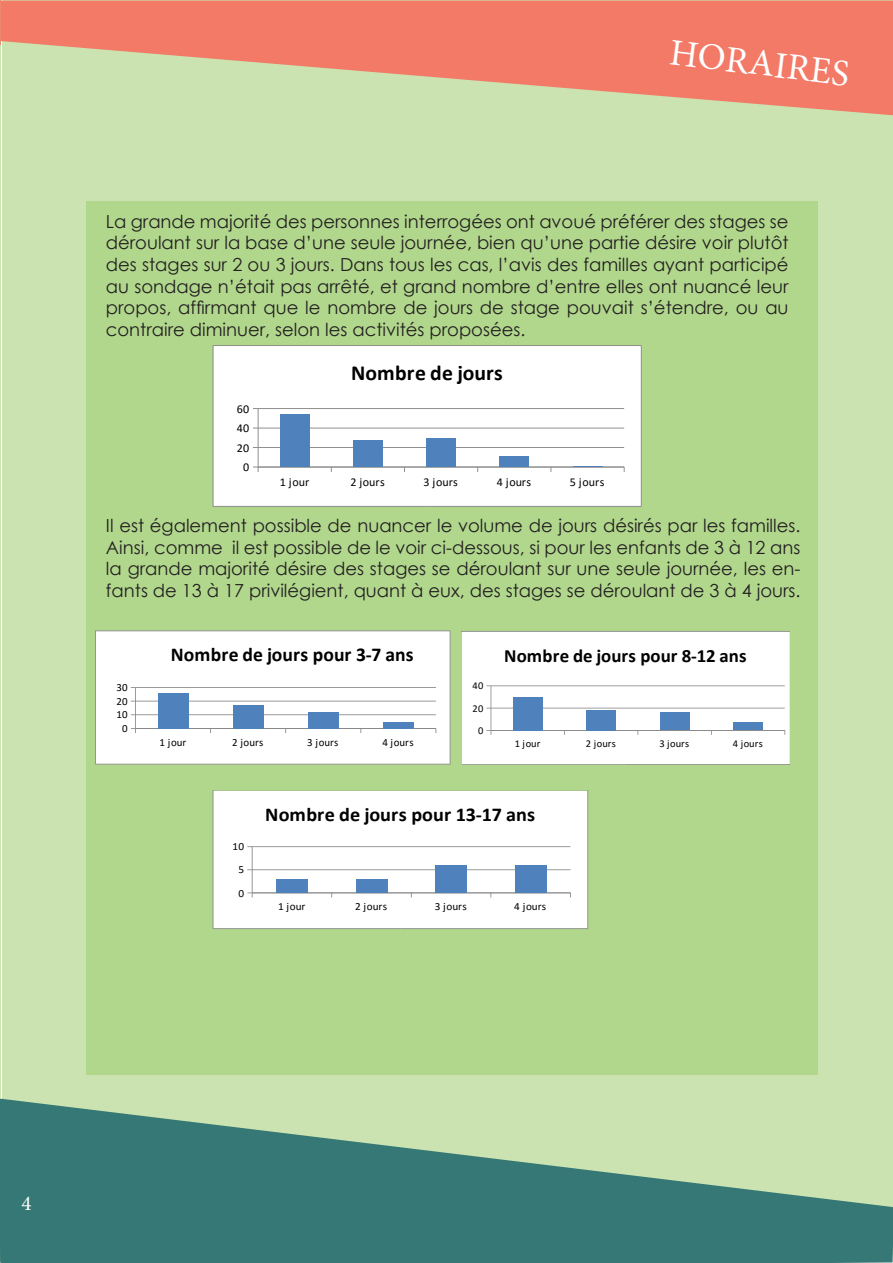
<style>
.page{position:relative;width:893px;height:1263px;background:#fff}
.page>*{position:absolute;margin:0;border:0;box-sizing:border-box;transform-origin:0 0}
.t1{font:37.5px "Minion Pro";color:#fff}
.t2{font:700 21.45px "Calibri";letter-spacing:.005em;color:#000}
.t3{font:21px "Minion Pro";color:#fff}
.t4{font:700 19.65px "Calibri";letter-spacing:.005em;color:#000}
.t5{font:700 18.75px "Calibri";letter-spacing:.005em;color:#000}
.t6{font:18px/21.6px "Century Gothic";color:#231f20;text-align:justify}
.t7{font:12px "Calibri";letter-spacing:.015em;color:#000}
.t8{font:10.95px "Calibri";letter-spacing:.015em;color:#000}
.t9{font:10.5px "Calibri";letter-spacing:.015em;color:#000}
</style>
<div class="page">
<hr style="left:0;top:0;width:1px;height:1262px;background:#bada96">
<svg style="left:0;top:1099px;width:1px;height:163px"></svg>
<hr style="left:0;top:0;width:1px;height:45px;background:#f37a67">
<div style="left:2px;top:0;width:891px;height:1254px;background:#cbe3b0"></div>
<div style="left:86px;top:201px;width:731px;height:874px;background:#b1d78d"></div>
<svg style="left:1px;top:1099px;width:892px;height:164px;fill:#367875"></svg>
<svg style="left:1px;top:1px;width:892px;height:114px;fill:#f37a67"></svg>
<div style="left:213px;top:345px;width:429px;height:162px;background:#fff"></div>
<div style="left:500px;top:456px;width:29px;height:11px;background:#4f81bd"></div>
<div style="left:426px;top:439px;width:30px;height:28px;background:#4f81bd"></div>
<div style="left:353px;top:441px;width:29px;height:26px;background:#4f81bd"></div>
<div style="left:280px;top:414px;width:29px;height:53px;background:#4f81bd"></div>
<svg style="left:96px;top:630px;width:355px;height:135px;background:#f9f9f9"></svg>
<div style="left:383px;top:722px;width:30px;height:6px;background:#4f81bd"></div>
<div style="left:308px;top:712px;width:30px;height:16px;background:#4f81bd"></div>
<div style="left:233px;top:705px;width:30px;height:23px;background:#4f81bd"></div>
<div style="left:158px;top:693px;width:30px;height:35px;background:#4f81bd"></div>
<div style="left:462px;top:631px;width:328px;height:134px;background:#fff"></div>
<div style="left:733px;top:722px;width:30px;height:8px;background:#4f81bd"></div>
<div style="left:660px;top:712px;width:29px;height:18px;background:#4f81bd"></div>
<div style="left:586px;top:710px;width:30px;height:20px;background:#4f81bd"></div>
<div style="left:513px;top:697px;width:29px;height:33px;background:#4f81bd"></div>
<div style="left:213px;top:791px;width:376px;height:138px;background:#fff"></div>
<div style="left:515px;top:865px;width:32px;height:28px;background:#4f81bd"></div>
<div style="left:435px;top:865px;width:32px;height:28px;background:#4f81bd"></div>
<div style="left:356px;top:879px;width:31px;height:14px;background:#4f81bd"></div>
<div style="left:276px;top:879px;width:32px;height:14px;background:#4f81bd"></div>
<p class="t1" style="left:673px;top:27px;width:182px;rotate:7deg">HORAIRES</p>
<p class="t6" style="left:106px;top:210px;width:684px">La grande majorité des personnes interrogées ont avoué préférer des stages se déroulant sur la base d’une seule journée, bien qu’une partie désire voir plutôt des stages sur 2 ou 3 jours. Dans tous les cas, l’avis des familles ayant participé au sondage n’était pas arrêté, et grand nombre d’entre elles ont nuancé leur propos, affirmant que le nombre de jours de stage pouvait s’étendre, ou au contraire diminuer, selon les activités proposées.</p>
<p class="t7" style="left:237px;top:400px;width:14px">60</p>
<p class="t7" style="left:237px;top:420px;width:14px">40</p>
<p class="t7" style="left:237px;top:439px;width:14px">20</p>
<p class="t7" style="left:243px;top:459px;width:8px">0</p>
<p class="t2" style="left:351px;top:358px;width:153px">Nombre de jours</p>
<p class="t7" style="left:280px;top:474px;width:31px">1 jour</p>
<p class="t7" style="left:350px;top:474px;width:36px">2 jours</p>
<p class="t7" style="left:424px;top:474px;width:36px">3 jours</p>
<p class="t7" style="left:497px;top:474px;width:36px">4 jours</p>
<p class="t7" style="left:570px;top:474px;width:36px">5 jours</p>
<p class="t6" style="left:106px;top:514px;width:696px">Il est également possible de nuancer le volume de jours désirés par les familles.<br>Ainsi, comme il est possible de le voir ci-dessous, si pour les enfants de 3 à 12 ans la grande majorité désire des stages se déroulant sur une seule journée, les en&shy;fants de 13 à 17 privilégient, quant à eux, des stages se déroulant de 3 à 4 jours.</p>
<p class="t8" style="left:116px;top:680px;width:13px">30</p>
<p class="t8" style="left:116px;top:694px;width:13px">20</p>
<p class="t8" style="left:116px;top:707px;width:13px">10</p>
<p class="t8" style="left:122px;top:721px;width:7px">0</p>
<p class="t4" style="left:171px;top:641px;width:244px">Nombre de jours pour 3-7 ans</p>
<p class="t8" style="left:160px;top:735px;width:28px">1 jour</p>
<p class="t8" style="left:232px;top:735px;width:33px">2 jours</p>
<p class="t8" style="left:307px;top:735px;width:33px">3 jours</p>
<p class="t8" style="left:382px;top:735px;width:33px">4 jours</p>
<p class="t9" style="left:473px;top:679px;width:12px">40</p>
<p class="t9" style="left:473px;top:701px;width:12px">20</p>
<p class="t9" style="left:478px;top:723px;width:7px">0</p>
<p class="t5" style="left:504px;top:642px;width:244px">Nombre de jours pour 8-12 ans</p>
<p class="t9" style="left:515px;top:736px;width:27px">1 jour</p>
<p class="t9" style="left:586px;top:736px;width:31px">2 jours</p>
<p class="t9" style="left:659px;top:736px;width:31px">3 jours</p>
<p class="t9" style="left:733px;top:736px;width:31px">4 jours</p>
<p class="t8" style="left:232px;top:839px;width:13px">10</p>
<p class="t8" style="left:238px;top:862px;width:7px">5</p>
<p class="t8" style="left:238px;top:885px;width:7px">0</p>
<p class="t4" style="left:265px;top:801px;width:271px">Nombre de jours pour 13-17 ans</p>
<p class="t8" style="left:278px;top:899px;width:29px">1 jour</p>
<p class="t8" style="left:355px;top:899px;width:34px">2 jours</p>
<p class="t8" style="left:435px;top:899px;width:34px">3 jours</p>
<p class="t8" style="left:514px;top:899px;width:34px">4 jours</p>
<p class="t3" style="left:21px;top:1189px;width:12px">4</p>
</div>
